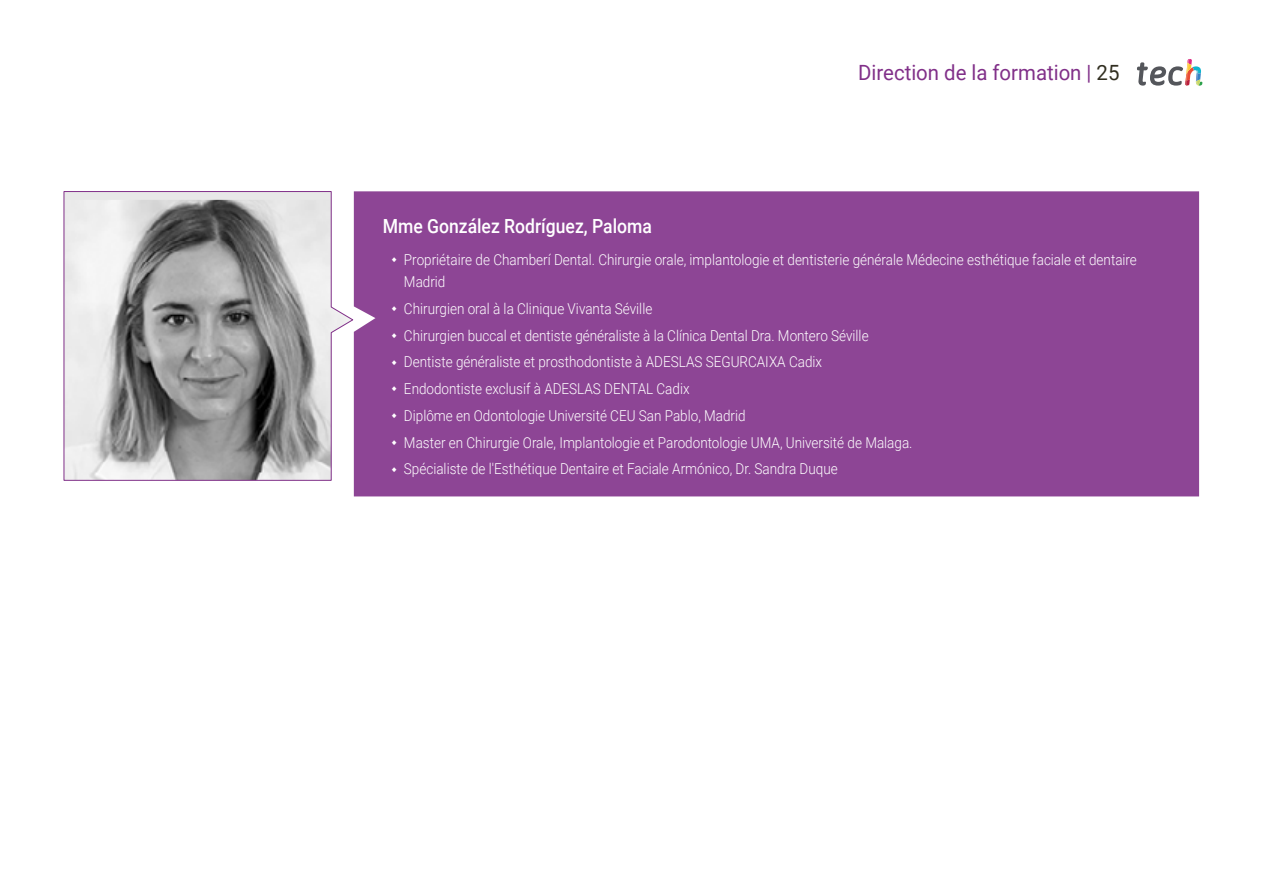
<style>
.page{position:relative;width:1263px;height:893px;background:#fff}
.page>*{position:absolute;margin:0;border:0;box-sizing:border-box;transform-origin:0 0}
.t1{font:21px "Roboto";color:#813089}
.t2{font:500 19.5px "Roboto";color:#fff;scale:.9 1}
.t3{font:300 15px/26.7px "Roboto";color:#fff;scale:.9 1}
.s1{color:#312e20}
</style>
<div class="page">
<svg style="left:1137px;top:59px;width:65px;height:27px"></svg>
<div style="left:354px;top:191px;width:845px;height:305px;background:#8d4595"></div>
<svg style="left:64px;top:191px;width:289px;height:290px"></svg>
<svg style="left:392px;top:257px;width:5px;height:5px"></svg>
<svg style="left:392px;top:306px;width:5px;height:5px"></svg>
<svg style="left:392px;top:333px;width:5px;height:5px"></svg>
<svg style="left:392px;top:360px;width:5px;height:5px"></svg>
<svg style="left:392px;top:386px;width:5px;height:5px"></svg>
<svg style="left:392px;top:413px;width:5px;height:5px"></svg>
<svg style="left:392px;top:440px;width:5px;height:5px"></svg>
<svg style="left:392px;top:467px;width:5px;height:5px"></svg>
<h1 class="t1" style="left:858px;top:57px;width:263px">Direction de la formation | <span class="s1">25</span></h1>
<h2 class="t2" style="left:383px;top:212px;width:301px">Mme González Rodríguez, Paloma</h2>
<p class="t3" style="left:404px;top:247px;width:816px;line-height:22.5px">Propriétaire de Chamberí Dental. Chirurgie orale, implantologie et dentisterie générale Médecine esthétique faciale et dentaire<br>Madrid</p>
<p class="t3" style="left:404px;top:294px;width:566px">Chirurgien oral à la Clinique Vivanta Séville<br>Chirurgien buccal et dentiste généraliste à la Clínica Dental Dra. Montero Séville Dentiste généraliste et prosthodontiste à ADESLAS SEGURCAIXA Cadix<br>Endodontiste exclusif à ADESLAS DENTAL Cadix<br>Diplôme en Odontologie Université CEU San Pablo, Madrid<br>Master en Chirurgie Orale, Implantologie et Parodontologie UMA, Université de Malaga.<br>Spécialiste de l'Esthétique Dentaire et Faciale Armónico, Dr. Sandra Duque</p>
</div>
